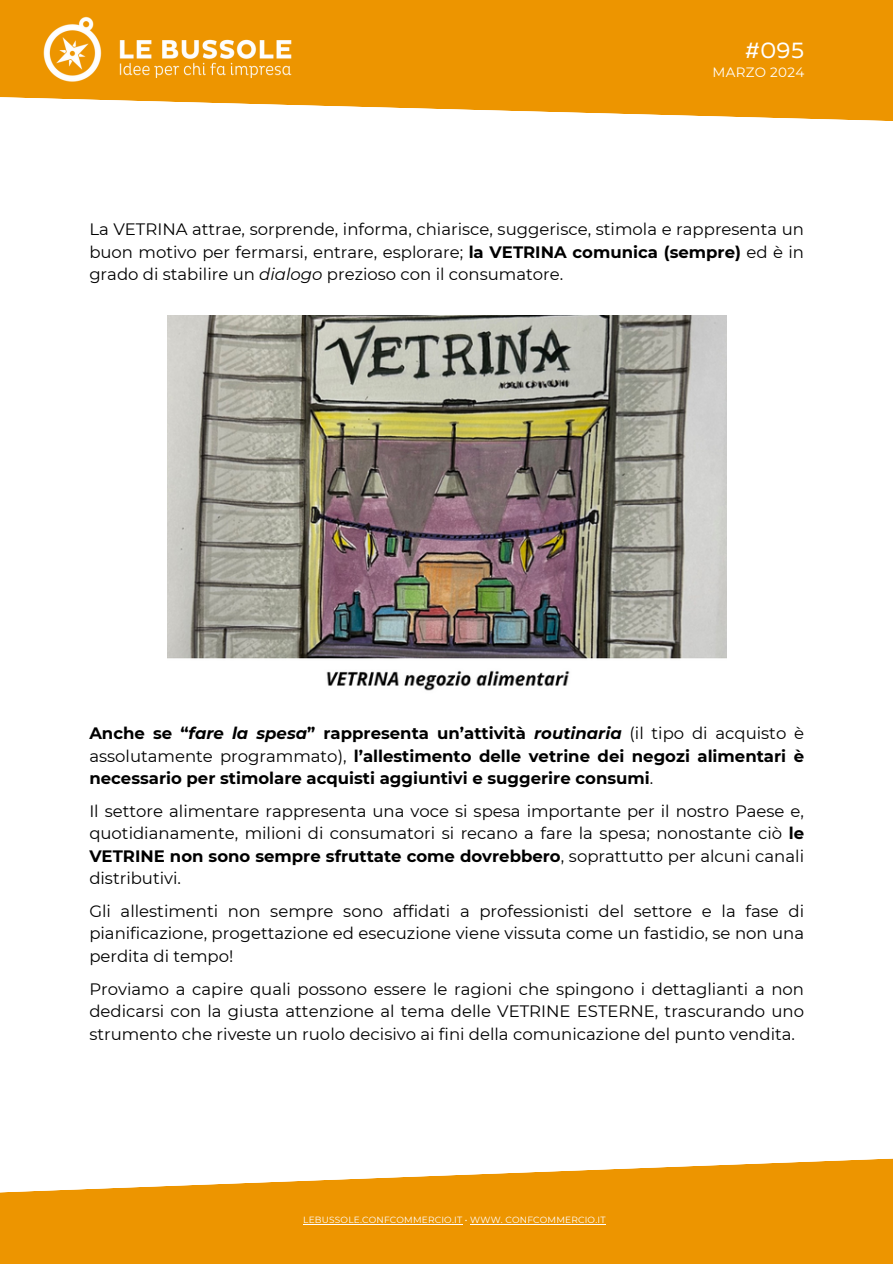
<style>
.page{position:relative;width:893px;height:1264px;background:#fff}
.page>*{position:absolute;margin:0;border:0;box-sizing:border-box;transform-origin:0 0}
.t1{font:22.5px "Muller";color:#fff}
.t2{font:16.5px/22.5px "Montserrat";color:#000;text-align:justify}
.t3{font:700 16.5px/22.5px "Montserrat";color:#000;text-align:justify}
.t4{font:13.5px "Montserrat";letter-spacing:.02em;color:#fff}
.t5{font:9px "Montserrat";letter-spacing:.02em;color:#fff}
.s1{font-weight:700}
.s2{font-style:italic}
.s3{font-weight:400}
</style>
<div class="page">
<svg style="left:0;top:1158px;width:892px;height:105px;fill:#ed9500"></svg>
<hr style="left:303px;top:1223px;width:159px;height:1px;background:#fff">
<hr style="left:470px;top:1223px;width:135px;height:1px;background:#fff">
<svg style="left:0;top:0;width:892px;height:121px;background:#efa221"></svg>
<img style="left:30px;top:3px;width:279px;height:93px">
<img style="left:167px;top:315px;width:559px;height:376px">
<p class="t1" style="left:745px;top:41px;width:60px">#095</p>
<p class="t4" style="left:712px;top:64px;width:93px">MARZO 2024</p>
<h1 class="t2" style="left:89px;top:218px;width:716px">La VETRINA attrae, sorprende, informa, chiarisce, suggerisce, stimola e rappresenta un buon motivo per fermarsi, entrare, esplorare; <span class="s1">la VETRINA comunica (sempre)</span> ed è in grado di stabilire un <span class="s2">dialogo</span> prezioso con il consumatore.</h1>
<h1 class="t3" style="left:89px;top:722px;width:716px">Anche se “<span class="s2">fare la spesa</span>” rappresenta un’attività <span class="s2">routinaria</span> <span class="s3">(il tipo di acquisto è assolutamente programmato),</span> l’allestimento delle vetrine dei negozi alimentari è necessario per stimolare acquisti aggiuntivi e suggerire consumi<span class="s3">.</span></h1>
<h1 class="t2" style="left:89px;top:799px;width:716px">Il settore alimentare rappresenta una voce si spesa importante per il nostro Paese e, quotidianamente, milioni di consumatori si recano a fare la spesa; nonostante ciò <span class="s1">le VETRINE non sono sempre sfruttate come dovrebbero</span>, soprattutto per alcuni canali distributivi.</h1>
<h1 class="t2" style="left:89px;top:899px;width:716px">Gli allestimenti non sempre sono affidati a professionisti del settore e la fase di pianificazione, progettazione ed esecuzione viene vissuta come un fastidio, se non una perdita di tempo!</h1>
<p class="t2" style="left:89px;top:977px;width:716px">Proviamo a capire quali possono essere le ragioni che spingono i dettaglianti a non dedicarsi con la giusta attenzione al tema delle VETRINE ESTERNE, trascurando uno strumento che riveste un ruolo decisivo ai fini della comunicazione del punto vendita.</p>
<h2 class="t5" style="left:303px;top:1214px;width:304px">LEBUSSOLE.CONFCOMMERCIO.IT • WWW. CONFCOMMERCIO.IT</h2>
</div>
